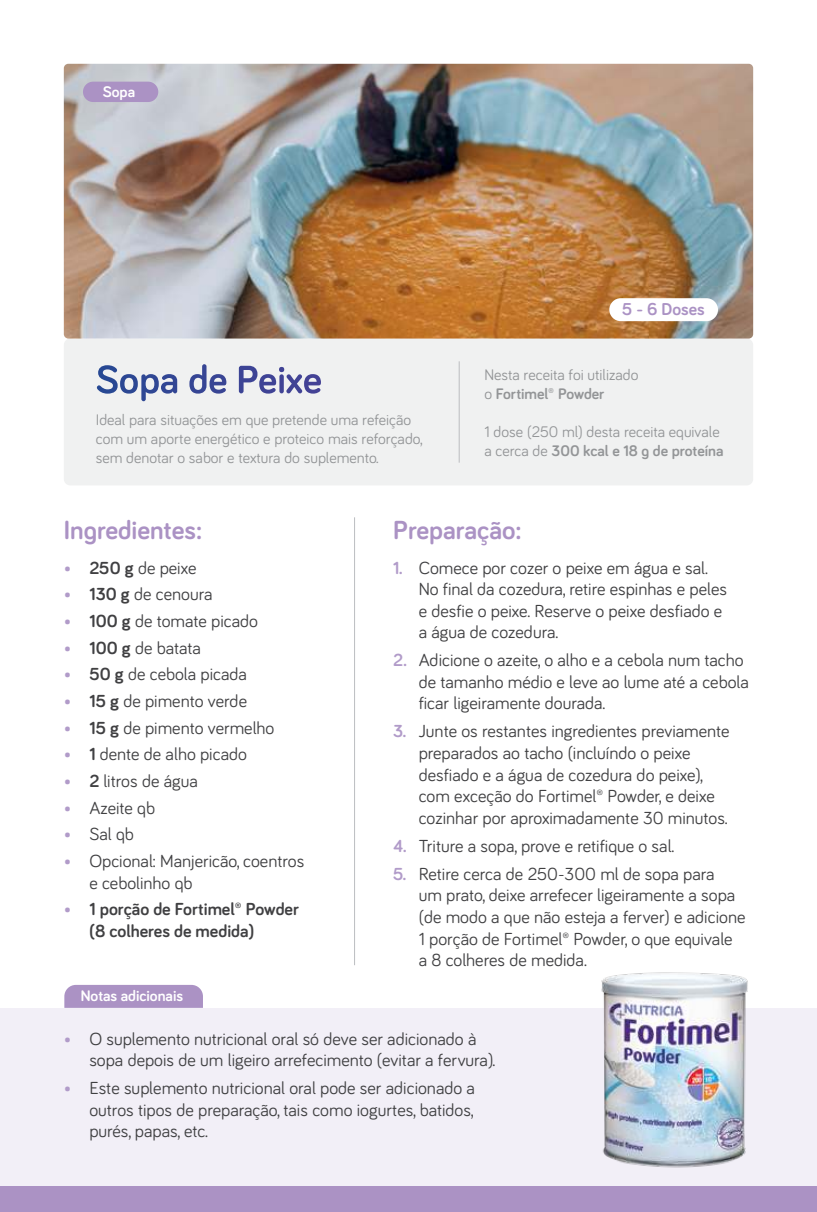
<style>
.page{position:relative;width:817px;height:1212px;background:#fff}
.page>*{position:absolute;margin:0;border:0;box-sizing:border-box;transform-origin:0 0}
.t1{font:700 27px "Bariol";color:#ab92c4}
.t2{font:18px/21.6px "Bariol";color:#404042}
.t3{font:700 18px/21.6px "Bariol";color:#404042}
.t4{font:700 17.78px "Bariol";color:#ab92c4}
.t5{font:15.75px/18.9px "Bariol";color:#939597}
.t6{font:700 15.75px "Bariol";color:#fff}
.s1{font-weight:700}
.s2{font-weight:700;color:#b19bc9}
.s3{color:#b19bc9}
</style>
<div class="page">
<div style="left:0;top:1008px;width:816px;height:178px;background:#f2eff7"></div>
<div style="left:0;top:1186px;width:816px;height:26px;background:#ab92c4"></div>
<div style="left:64px;top:339px;width:689px;height:146px;background:#f0f1f1;border-radius:6px"></div>
<img style="left:64px;top:64px;width:689px;height:275px">
<img style="left:97px;top:365px;width:21px;height:29px">
<img style="left:120px;top:374px;width:18px;height:20px">
<img style="left:141px;top:374px;width:18px;height:27px">
<img style="left:161px;top:374px;width:16px;height:20px">
<img style="left:189px;top:364px;width:17px;height:30px">
<img style="left:209px;top:374px;width:17px;height:20px">
<img style="left:239px;top:366px;width:18px;height:27px">
<img style="left:259px;top:374px;width:17px;height:20px">
<img style="left:279px;top:367px;width:5px;height:26px">
<img style="left:286px;top:374px;width:16px;height:19px">
<img style="left:304px;top:374px;width:17px;height:20px">
<div style="left:83px;top:82px;width:75px;height:20px;background:#ab92c4;border-radius:10px"></div>
<hr style="left:354px;top:517px;width:1px;height:448px;background:#bbbdc0">
<hr style="left:458px;top:361px;width:1px;height:102px;background:#bbbdc0">
<div style="left:609px;top:298px;width:108px;height:23px;background:#fff;border-radius:11px"></div>
<div style="left:64px;top:985px;width:139px;height:23px;background:#ab92c4"></div>
<img style="left:601px;top:972px;width:147px;height:196px">
<p class="t6" style="left:103px;top:85px;width:34px">Sopa</p>
<p class="t5" style="left:96px;top:410px;width:328px">Ideal para situações em que pretende uma refeição com um aporte energético e proteico mais reforçado, sem denotar o sabor e textura do suplemento.</p>
<p class="t4" style="left:622px;top:302px;width:84px">5 - 6 Doses</p>
<p class="t5" style="left:484px;top:366px;width:155px">Nesta receita foi utilizado o <span class="s1">Fortimel®️ Powder</span></p>
<p class="t5" style="left:484px;top:423px;width:241px">1 dose (250 ml) desta receita equivale a cerca de <span class="s1">300 kcal e 18 g de proteína</span></p>
<h1 class="t1" style="left:64px;top:519px;width:140px">Ingredientes:</h1>
<h1 class="t1" style="left:393px;top:519px;width:130px">Preparação:</h1>
<p class="t2" style="left:64px;top:557px;width:134px"><span class="s2">•</span> <span class="s1">250 g</span> de peixe</p>
<p class="t2" style="left:64px;top:583px;width:150px"><span class="s2">•</span> <span class="s1">130 g</span> de cenoura</p>
<p class="t2" style="left:64px;top:610px;width:196px"><span class="s2">•</span> <span class="s1">100 g</span> de tomate picado</p>
<p class="t2" style="left:64px;top:637px;width:139px"><span class="s2">•</span> <span class="s1">100 g</span> de batata</p>
<p class="t2" style="left:64px;top:664px;width:184px"><span class="s2">•</span> <span class="s1">50 g</span> de cebola picada</p>
<p class="t2" style="left:64px;top:690px;width:185px"><span class="s2">•</span> <span class="s1">15 g</span> de pimento verde</p>
<p class="t2" style="left:64px;top:717px;width:212px"><span class="s2">•</span> <span class="s1">15 g</span> de pimento vermelho</p>
<p class="t2" style="left:64px;top:744px;width:185px"><span class="s2">•</span> <span class="s1">1</span> dente de alho picado</p>
<p class="t2" style="left:64px;top:770px;width:135px"><span class="s2">•</span> <span class="s1">2</span> litros de água</p>
<p class="t2" style="left:64px;top:797px;width:93px"><span class="s3">•</span> Azeite qb</p>
<p class="t2" style="left:64px;top:824px;width:72px"><span class="s3">•</span> Sal qb</p>
<p class="t2" style="left:89px;top:850px;width:216px;text-indent:-26px"><span class="s3">•</span> Opcional: Manjericão, coentros e cebolinho qb</p>
<p class="t3" style="left:89px;top:900px;width:211px;text-indent:-26px"><span class="s3">•</span> 1 porção de Fortimel®️ Powder (8 colheres de medida)</p>
<p class="t6" style="left:81px;top:990px;width:104px">Notas adicionais</p>
<p class="t2" style="left:418px;top:557px;width:310px;text-indent:-26px"><span class="s2">1.</span> Comece por cozer o peixe em água e sal.<br>No final da cozedura, retire espinhas e peles e desfie o peixe. Reserve o peixe desfiado e a água de cozedura.</p>
<p class="t2" style="left:418px;top:650px;width:331px;text-indent:-26px"><span class="s2">2.</span> Adicione o azeite, o alho e a cebola num tacho de tamanho médio e leve ao lume até a cebola ficar ligeiramente dourada.</p>
<p class="t2" style="left:418px;top:721px;width:312px;text-indent:-26px"><span class="s2">3.</span> Junte os restantes ingredientes previamente preparados ao tacho (incluíndo o peixe desfiado e a água de cozedura do peixe), com exceção do Fortimel®️ Powder, e deixe cozinhar por aproximadamente 30 minutos.</p>
<p class="t2" style="left:393px;top:835px;width:283px"><span class="s2">4.</span> Triture a sopa, prove e retifique o sal.</p>
<p class="t2" style="left:418px;top:863px;width:328px;text-indent:-26px"><span class="s2">5.</span> Retire cerca de 250-300 ml de sopa para<br>um prato, deixe arrefecer ligeiramente a sopa (de modo a que não esteja a ferver) e adicione 1 porção de Fortimel®️ Powder, o que equivale a 8 colheres de medida.</p>
<p class="t2" style="left:89px;top:1028px;width:407px;text-indent:-26px"><span class="s3">•</span> O suplemento nutricional oral só deve ser adicionado à sopa depois de um ligeiro arrefecimento (evitar a fervura).</p>
<p class="t2" style="left:89px;top:1077px;width:387px;text-align:justify;text-indent:-26px"><span class="s3">•</span> Este suplemento nutricional oral pode ser adicionado a outros tipos de preparação, tais como iogurtes, batidos, purés, papas, etc.</p>
</div>
